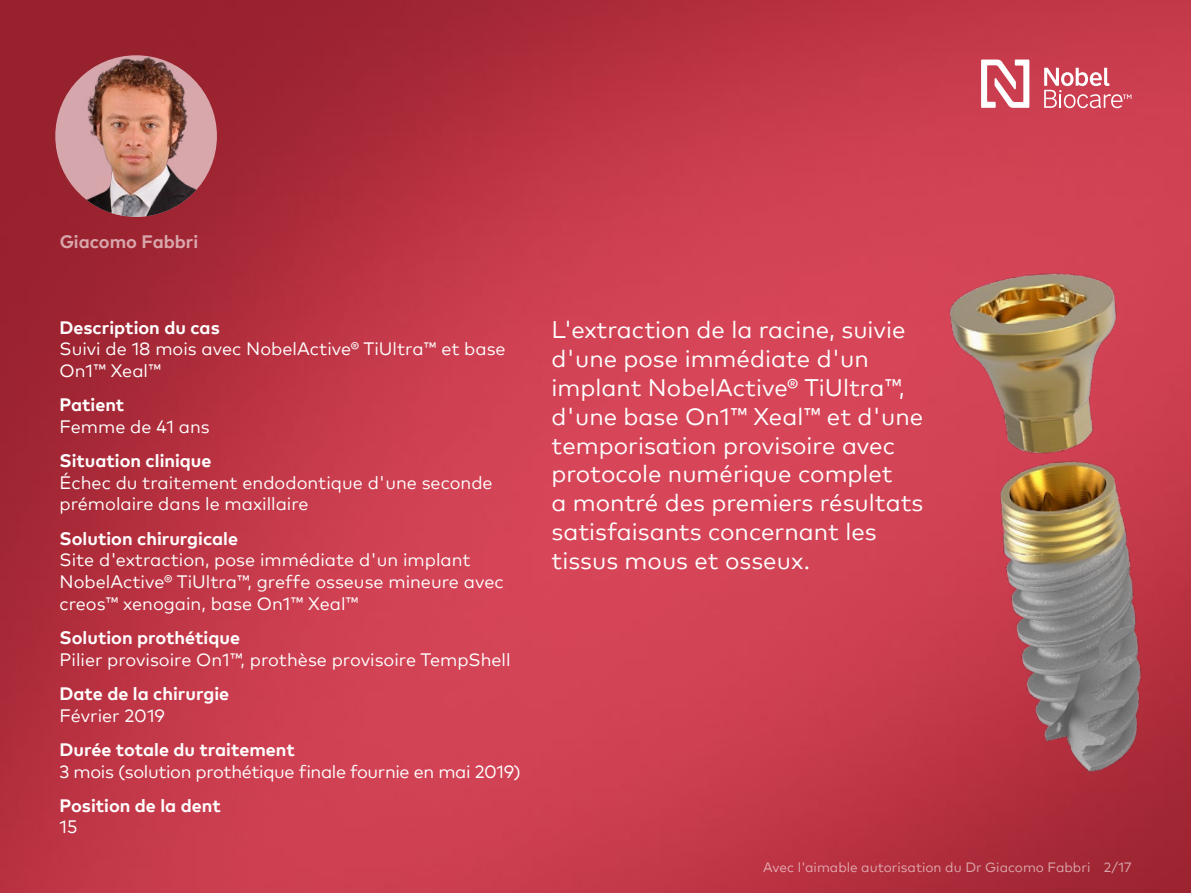
<style>
.page{position:relative;width:1191px;height:893px;background:#fff}
.page>*{position:absolute;margin:0;border:0;box-sizing:border-box;transform-origin:0 0}
.t1{font:24px/28.8px "Mark Pro";color:#fff}
.t2{font:18px/21.6px "Mark Pro";color:#fff}
.t3{font:700 18px "Mark Pro";color:#fff}
.t4{font:18px "Mark Pro";letter-spacing:-.02em;color:#fff}
.t5{font:13.5px "Mark Pro";color:#fff}
</style>
<div class="page">
<img style="left:0;top:0;width:1191px;height:893px">
<svg style="left:1044px;top:68px;width:87px;height:40px"></svg>
<svg style="left:981px;top:60px;width:48px;height:48px"></svg>
<img style="left:55px;top:55px;width:162px;height:162px;border-radius:81px">
<img style="left:914px;top:242px;width:274px;height:566px">
<p class="t3" style="left:60px;top:228px;width:140px">Giacomo Fabbri</p>
<p class="t3" style="left:60px;top:314px;width:162px">Description du cas</p>
<p class="t2" style="left:60px;top:337px;width:448px">Suivi de 18 mois avec NobelActive® TiUltra™ et base<br>On1™ Xeal™</p>
<p class="t3" style="left:60px;top:391px;width:66px">Patient</p>
<p class="t2" style="left:60px;top:414px;width:152px">Femme de 41 ans</p>
<p class="t3" style="left:60px;top:447px;width:153px">Situation clinique</p>
<p class="t2" style="left:60px;top:470px;width:435px">Échec du traitement endodontique d'une seconde prémolaire dans le maxillaire</p>
<p class="t3" style="left:60px;top:525px;width:180px">Solution chirurgicale</p>
<p class="t2" style="left:60px;top:548px;width:445px">Site d'extraction, pose immédiate d'un implant<br>NobelActive® TiUltra™, greffe osseuse mineure avec creos™ xenogain, base On1™ Xeal™</p>
<p class="t3" style="left:60px;top:624px;width:182px">Solution prothétique</p>
<p class="t2" style="left:60px;top:647px;width:452px">Pilier provisoire On1™, prothèse provisoire TempShell</p>
<p class="t3" style="left:60px;top:680px;width:171px">Date de la chirurgie</p>
<p class="t2" style="left:60px;top:703px;width:107px">Février 2019</p>
<p class="t3" style="left:60px;top:736px;width:237px">Durée totale du traitement</p>
<p class="t4" style="left:60px;top:758px;width:463px">3 mois (solution prothétique finale fournie en mai 2019)</p>
<p class="t3" style="left:60px;top:792px;width:163px">Position de la dent</p>
<p class="t2" style="left:60px;top:815px;width:19px">15</p>
<p class="t1" style="left:551px;top:314px;width:373px">L'extraction de la racine, suivie d'une pose immédiate d'un implant NobelActive® TiUltra™, d'une base On1™ Xeal™ et d'une temporisation provisoire avec protocole numérique complet<br>a montré des premiers résultats satisfaisants concernant les tissus mous et osseux.</p>
<p class="t5" style="left:763px;top:857px;width:370px">Avec l'aimable autorisation du Dr Giacomo Fabbri 2/17</p>
</div>
